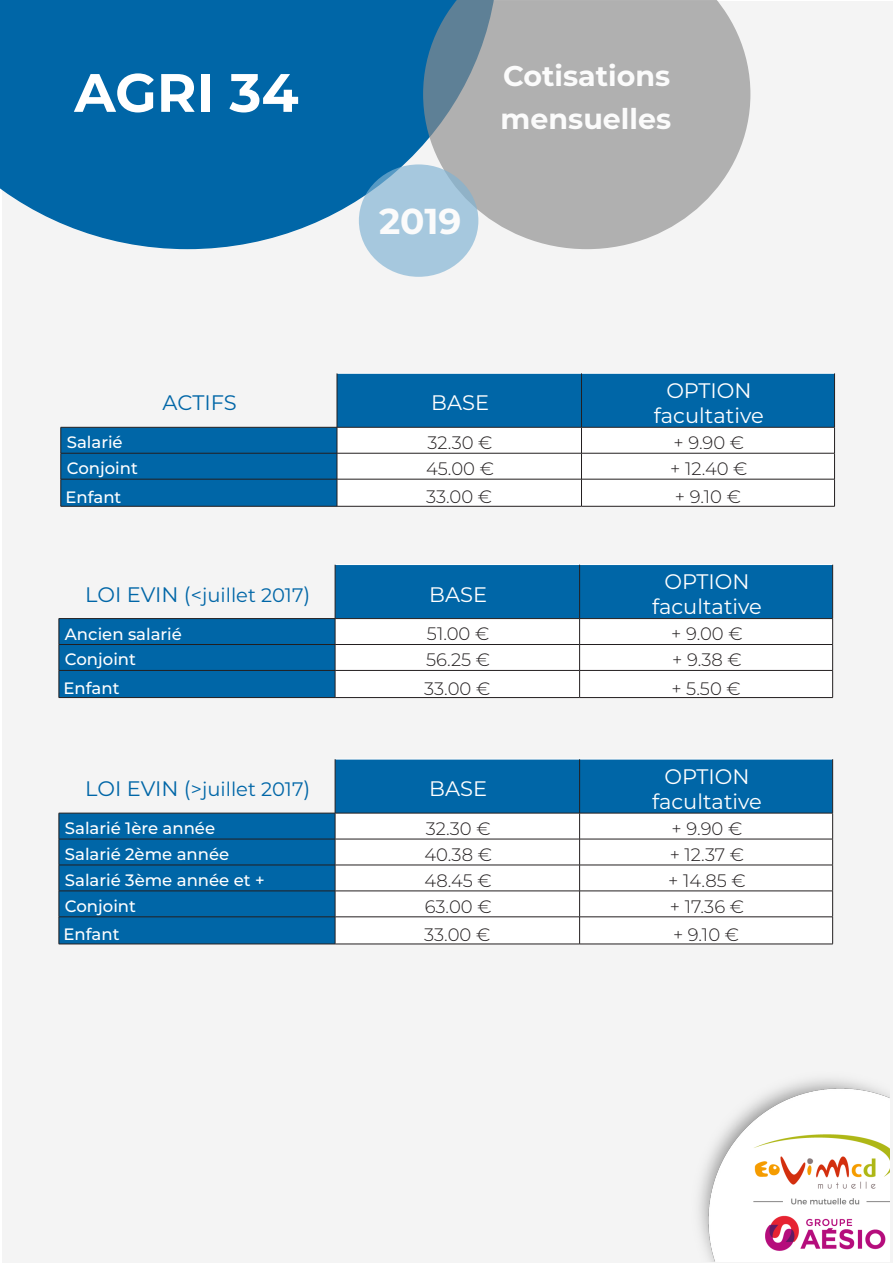
<style>
.page{position:relative;width:893px;height:1263px;background:#fff}
.page>*{position:absolute;margin:0;border:0;box-sizing:border-box;transform-origin:0 0}
.t1{font:700 54px "Montserrat";color:#fff}
.t2{font:700 36px "Montserrat";color:#fff}
.t3{font:700 28.5px/42.8px "Montserrat";color:#fff}
.t4{font:21px "Montserrat";color:#fff}
.t5{font:21px "Montserrat";letter-spacing:-.005em;color:#0066a7}
.t6{font:19.5px "Montserrat";color:#0066a7}
.t7{font:300 18px "Montserrat Alternates";color:#231f20}
.t8{font:500 16.5px "Montserrat";color:#fff}
.s1{font-size:21px}
</style>
<div class="page">
<div style="left:2px;top:1px;width:891px;height:1261px;background:#f4f4f4"></div>
<img style="left:699px;top:1079px;width:190px;height:183px">
<div style="left:0;top:0;width:423px;height:249px;background:#0066a7"></div>
<svg style="left:423px;top:0;width:327px;height:249px;background:#afb2b5"></svg>
<div style="left:359px;top:164px;width:119px;height:113px;background:#a6c8de;border-radius:50%"></div>
<svg style="left:61px;top:373px;width:773px;height:133px;fill:#0066a7"></svg>
<hr style="left:337px;top:373px;width:244px;height:1px;background:#fff">
<hr style="left:581px;top:373px;width:254px;height:1px;background:#fff">
<hr style="left:337px;top:373px;width:1px;height:54px;background:#231f20">
<hr style="left:581px;top:373px;width:1px;height:54px;background:#231f20">
<hr style="left:834px;top:373px;width:1px;height:54px;background:#231f20">
<hr style="left:61px;top:427px;width:276px;height:1px;background:#231f20">
<hr style="left:61px;top:453px;width:276px;height:1px;background:#231f20">
<hr style="left:61px;top:479px;width:276px;height:1px;background:#231f20">
<svg style="left:61px;top:427px;width:1px;height:79px"></svg>
<svg style="left:337px;top:427px;width:498px;height:79px"></svg>
<hr style="left:61px;top:506px;width:276px;height:1px;background:#231f20">
<hr style="left:337px;top:506px;width:244px;height:1px;background:#231f20">
<hr style="left:581px;top:506px;width:254px;height:1px;background:#231f20">
<svg style="left:60px;top:564px;width:772px;height:133px;fill:#0066a7"></svg>
<hr style="left:335px;top:564px;width:245px;height:1px;background:#fff">
<hr style="left:580px;top:564px;width:253px;height:1px;background:#fff">
<hr style="left:335px;top:565px;width:1px;height:53px;background:#231f20">
<hr style="left:579px;top:565px;width:1px;height:53px;background:#231f20">
<hr style="left:832px;top:565px;width:1px;height:53px;background:#231f20">
<hr style="left:59px;top:618px;width:276px;height:1px;background:#231f20">
<hr style="left:59px;top:644px;width:276px;height:1px;background:#231f20">
<hr style="left:59px;top:670px;width:276px;height:1px;background:#231f20">
<svg style="left:59px;top:619px;width:1px;height:78px"></svg>
<div style="left:335px;top:618px;width:498px;height:79px;background:#fff"></div>
<hr style="left:59px;top:697px;width:276px;height:1px;background:#231f20">
<hr style="left:335px;top:697px;width:245px;height:1px;background:#231f20">
<hr style="left:580px;top:697px;width:253px;height:1px;background:#231f20">
<svg style="left:59px;top:759px;width:773px;height:185px;fill:#0066a7"></svg>
<hr style="left:335px;top:759px;width:245px;height:1px;background:#fff">
<hr style="left:580px;top:759px;width:253px;height:1px;background:#fff">
<hr style="left:335px;top:759px;width:1px;height:54px;background:#231f20">
<hr style="left:579px;top:759px;width:1px;height:54px;background:#231f20">
<hr style="left:832px;top:759px;width:1px;height:54px;background:#231f20">
<hr style="left:59px;top:813px;width:276px;height:1px;background:#231f20">
<hr style="left:59px;top:839px;width:276px;height:1px;background:#231f20">
<hr style="left:59px;top:865px;width:276px;height:1px;background:#231f20">
<hr style="left:59px;top:891px;width:276px;height:1px;background:#231f20">
<hr style="left:59px;top:916px;width:276px;height:1px;background:#231f20">
<svg style="left:59px;top:813px;width:1px;height:131px"></svg>
<svg style="left:335px;top:813px;width:498px;height:131px"></svg>
<hr style="left:59px;top:944px;width:276px;height:1px;background:#231f20">
<hr style="left:335px;top:944px;width:245px;height:1px;background:#231f20">
<hr style="left:580px;top:944px;width:253px;height:1px;background:#231f20">
<p class="t1" style="left:74px;top:54px;width:226px">AGRI 34</p>
<h3 class="t3" style="left:500px;top:53px;width:172px">Cotisations mensuelles</h3>
<h2 class="t2" style="left:379px;top:195px;width:84px">2019</h2>
<p class="t5" style="left:163px;top:389px;width:76px">ACTIFS</p>
<p class="t4" style="left:431px;top:389px;width:59px">BASE</p>
<p class="t4" style="left:666px;top:376px;width:87px">OPTION</p>
<p class="t4" style="left:654px;top:401px;width:111px">facultative</p>
<p class="t8" style="left:67px;top:431px;width:57px">Salarié</p>
<p class="t7" style="left:428px;top:430px;width:66px">32.30 €</p>
<p class="t7" style="left:673px;top:430px;width:72px">+ 9.90 €</p>
<p class="t8" style="left:67px;top:457px;width:73px">Conjoint</p>
<p class="t7" style="left:426px;top:456px;width:69px">45.00 €</p>
<p class="t7" style="left:670px;top:456px;width:79px">+ 12.40 €</p>
<p class="t8" style="left:65px;top:485px;width:58px">Enfant</p>
<p class="t7" style="left:426px;top:485px;width:68px">33.00 €</p>
<p class="t7" style="left:675px;top:485px;width:68px">+ 9.10 €</p>
<p class="t6" style="left:85px;top:581px;width:227px"><span class="s1">LOI EVIN (</span>&lt;juillet 2017<span class="s1">)</span></p>
<p class="t4" style="left:429px;top:580px;width:59px">BASE</p>
<p class="t4" style="left:664px;top:567px;width:87px">OPTION</p>
<p class="t4" style="left:652px;top:592px;width:111px">facultative</p>
<p class="t8" style="left:65px;top:622px;width:119px">Ancien salarié</p>
<p class="t7" style="left:427px;top:622px;width:64px">51.00 €</p>
<p class="t7" style="left:671px;top:622px;width:73px">+ 9.00 €</p>
<p class="t8" style="left:65px;top:648px;width:73px">Conjoint</p>
<p class="t7" style="left:426px;top:647px;width:66px">56.25 €</p>
<p class="t7" style="left:672px;top:647px;width:71px">+ 9.38 €</p>
<p class="t8" style="left:64px;top:677px;width:58px">Enfant</p>
<p class="t7" style="left:424px;top:676px;width:68px">33.00 €</p>
<p class="t7" style="left:671px;top:676px;width:71px">+ 5.50 €</p>
<p class="t6" style="left:85px;top:776px;width:227px"><span class="s1">LOI EVIN (</span>&gt;juillet 2017<span class="s1">)</span></p>
<p class="t4" style="left:429px;top:774px;width:59px">BASE</p>
<p class="t4" style="left:664px;top:762px;width:87px">OPTION</p>
<p class="t4" style="left:652px;top:787px;width:111px">facultative</p>
<p class="t8" style="left:65px;top:817px;width:152px">Salarié 1ère année</p>
<p class="t7" style="left:426px;top:816px;width:66px">32.30 €</p>
<p class="t7" style="left:672px;top:816px;width:72px">+ 9.90 €</p>
<p class="t8" style="left:65px;top:843px;width:166px">Salarié 2ème année</p>
<p class="t7" style="left:424px;top:842px;width:69px">40.38 €</p>
<p class="t7" style="left:670px;top:842px;width:76px">+ 12.37 €</p>
<p class="t8" style="left:65px;top:868px;width:201px">Salarié 3ème année et +</p>
<p class="t7" style="left:424px;top:868px;width:69px">48.45 €</p>
<p class="t7" style="left:668px;top:868px;width:79px">+ 14.85 €</p>
<p class="t8" style="left:65px;top:894px;width:73px">Conjoint</p>
<p class="t7" style="left:425px;top:894px;width:68px">63.00 €</p>
<p class="t7" style="left:670px;top:894px;width:76px">+ 17.36 €</p>
<p class="t8" style="left:64px;top:923px;width:58px">Enfant</p>
<p class="t7" style="left:424px;top:922px;width:68px">33.00 €</p>
<p class="t7" style="left:673px;top:922px;width:68px">+ 9.10 €</p>
</div>
